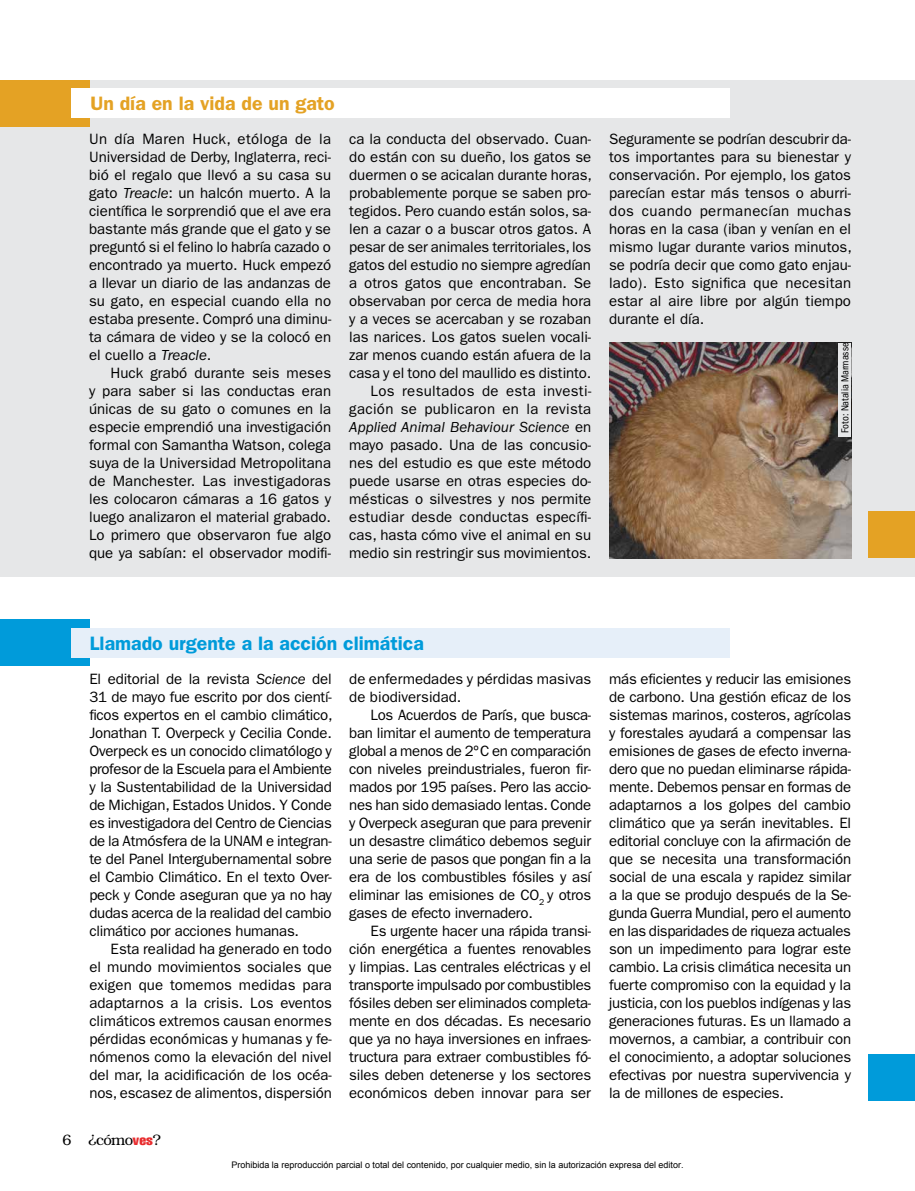
<style>
.page{position:relative;width:915px;height:1191px;background:#fff}
.page>*{position:absolute;margin:0;border:0;box-sizing:border-box;transform-origin:0 0}
.t1{font:600 19.5px "ITC Franklin Gothic Std";color:#009bda}
.t2{font:600 19.5px "ITC Franklin Gothic Std";color:#e4a224}
.t3{font:15px/18px "ITC Franklin Gothic Std";color:#000;text-align:justify}
.t4{font:300 15px "Bookman Std";color:#000;scale:.95 1}
.t5{font:condensed 10.5px "ITC Franklin Gothic Std";letter-spacing:-.01em;color:#000}
.t6{font:9px "Arial";color:#000}
.s1{font-style:italic}
.s2{font-family:"Helvetica";font-weight:400;font-stretch:extra-condensed;font-size:12.9px;color:#e82c2e}
</style>
<div class="page">
<div style="left:0;top:80px;width:914px;height:497px;background:#e6e7e8"></div>
<div style="left:0;top:80px;width:89px;height:47px;background:#e4a224"></div>
<hr style="left:914px;top:80px;width:1px;height:47px;background:#ec008c">
<div style="left:0;top:619px;width:89px;height:47px;background:#009bda"></div>
<div style="left:71px;top:88px;width:658px;height:29px;background:#fff"></div>
<div style="left:71px;top:628px;width:658px;height:29px;background:#e6eff9"></div>
<div style="left:868px;top:511px;width:46px;height:47px;background:#e4a224"></div>
<div style="left:868px;top:1054px;width:46px;height:46px;background:#009bda"></div>
<img style="left:609px;top:343px;width:241px;height:215px">
<div style="left:838px;top:343px;width:12px;height:93px;background:#e6e7e8"></div>
<h1 class="t2" style="left:90px;top:92px;width:246px">Un día en la vida de un gato</h1>
<p class="t3" style="left:89px;top:130px;width:243px">Un día Maren Huck, etóloga de la Universidad de Derby, Inglaterra, reci&shy;bió el regalo que llevó a su casa su gato <span class="s1">Treacle</span>: un halcón muerto. A la científica le sorprendió que el ave era bastante más grande que el gato y se preguntó si el felino lo habría cazado o encontrado ya muerto. Huck empezó a llevar un diario de las andanzas de su gato, en especial cuando ella no estaba presente. Compró una diminu&shy;ta cámara de video y se la colocó en el cuello a <span class="s1">Treacle</span>.</p>
<p class="t3" style="left:89px;top:364px;width:243px;text-indent:21px">Huck grabó durante seis meses y para saber si las conductas eran únicas de su gato o comunes en la especie emprendió una investigación formal con Samantha Watson, colega suya de la Universidad Metropolitana de Manchester. Las investigadoras les colocaron cámaras a 16 gatos y luego analizaron el material grabado.<br>Lo primero que observaron fue algo que ya sabían: el observador modifi-</p>
<p class="t3" style="left:349px;top:130px;width:244px;text-align:right">ca la conducta del observado. Cuan&shy;do están con su dueño, los gatos se duermen o se acicalan durante horas, probablemente porque se saben pro&shy;tegidos. Pero cuando están solos, sa&shy;len a cazar o a buscar otros gatos. A pesar de ser animales territoriales, los gatos del estudio no siempre agredían a otros gatos que encontraban. Se observaban por cerca de media hora y a veces se acercaban y se rozaban las narices. Los gatos suelen vocali&shy;zar menos cuando están afuera de la casa y el tono del maullido es distinto.<br>Los resultados de esta investi&shy;gación se publicaron en la revista <span class="s1">Applied Animal Behaviour Science</span> en mayo pasado. Una de las concusio&shy;nes del estudio es que este método puede usarse en otras especies do&shy;mésticas o silvestres y nos permite estudiar desde conductas específi&shy;cas, hasta cómo vive el animal en su medio sin restringir sus movimientos.</p>
<p class="t3" style="left:609px;top:130px;width:244px">Seguramente se podrían descubrir da&shy;tos importantes para su bienestar y conservación. Por ejemplo, los gatos parecían estar más tensos o aburri&shy;dos cuando permanecían muchas horas en la casa (iban y venían en el mismo lugar durante varios minutos, se podría decir que como gato enjau&shy;lado). Esto significa que necesitan estar al aire libre por algún tiempo durante el día.</p>
<p class="t5" style="left:838px;top:433px;width:91px;rotate:-90deg">Foto: Natalia Marmasse</p>
<h1 class="t1" style="left:90px;top:631px;width:335px">Llamado urgente a la acción climática</h1>
<p class="t3" style="left:89px;top:670px;width:245px">El editorial de la revista <span class="s1">Science</span> del 31 de mayo fue escrito por dos cientí&shy;ficos expertos en el cambio climático, Jonathan T. Overpeck y Cecilia Conde.<br>Overpeck es un conocido climatólogo y profesor de la Escuela para el Ambiente y la Sustentabilidad de la Universidad de Michigan, Estados Unidos. Y Conde es investigadora del Centro de Ciencias de la Atmósfera de la UNAM e integran&shy;te del Panel Intergubernamental sobre el Cambio Climático. En el texto Over&shy;peck y Conde aseguran que ya no hay dudas acerca de la realidad del cambio climático por acciones humanas.</p>
<p class="t3" style="left:89px;top:940px;width:244px;text-indent:21px">Esta realidad ha generado en todo el mundo movimientos sociales que exigen que tomemos medidas para adaptarnos a la crisis. Los eventos climáticos extremos causan enormes pérdidas económicas y humanas y fe&shy;nómenos como la elevación del nivel del mar, la acidificación de los océa&shy;nos, escasez de alimentos, dispersión</p>
<p class="t3" style="left:349px;top:670px;width:243px">de enfermedades y pérdidas masivas de biodiversidad.</p>
<p class="t3" style="left:349px;top:706px;width:243px;text-indent:21px">Los Acuerdos de París, que busca&shy;ban limitar el aumento de temperatura global a menos de 2ºC en comparación con niveles preindustriales, fueron fir&shy;mados por 195 países. Pero las accio&shy;nes han sido demasiado lentas. Conde y Overpeck aseguran que para prevenir un desastre climático debemos seguir una serie de pasos que pongan fin a la era de los combustibles fósiles y así eliminar las emisiones de CO<sub>2</sub> y otros gases de efecto invernadero.</p>
<p class="t3" style="left:349px;top:922px;width:243px;text-indent:21px">Es urgente hacer una rápida transi&shy;ción energética a fuentes renovables y limpias. Las centrales eléctricas y el transporte impulsado por combustibles fósiles deben ser eliminados completa&shy;mente en dos décadas. Es necesario que ya no haya inversiones en infraes&shy;tructura para extraer combustibles fó&shy;siles deben detenerse y los sectores económicos deben innovar para ser</p>
<p class="t4" style="left:63px;top:1131px;width:105px">6 ¿cómo<span class="s2">ves</span>?</p>
<p class="t3" style="left:609px;top:670px;width:243px">más eficientes y reducir las emisiones de carbono. Una gestión eficaz de los sistemas marinos, costeros, agrícolas y forestales ayudará a compensar las emisiones de gases de efecto inverna&shy;dero que no puedan eliminarse rápida&shy;mente. Debemos pensar en formas de adaptarnos a los golpes del cambio climático que ya serán inevitables. El editorial concluye con la afirmación de que se necesita una transformación social de una escala y rapidez similar a la que se produjo después de la Se&shy;gunda Guerra Mundial, pero el aumento en las disparidades de riqueza actuales son un impedimento para lograr este cambio. La crisis climática necesita un fuerte compromiso con la equidad y la justicia, con los pueblos indígenas y las generaciones futuras. Es un llamado a movernos, a cambiar, a contribuir con el conocimiento, a adoptar soluciones efectivas por nuestra supervivencia y la de millones de especies.</p>
<p class="t6" style="left:231px;top:1158px;width:453px">Prohibida la reproducción parcial o total del contenido, por cualquier medio, sin la autorización expresa del editor.</p>
</div>
